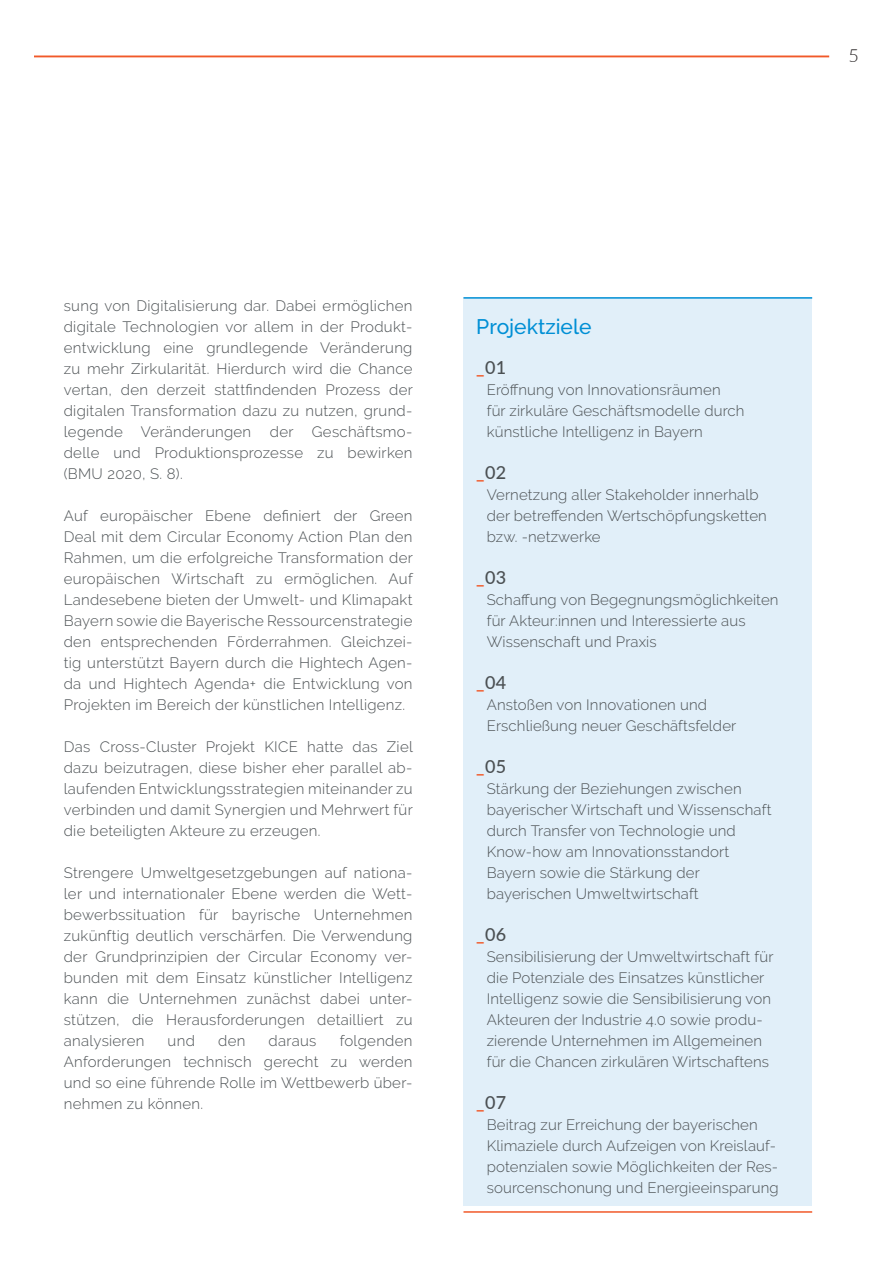
<style>
.page{position:relative;width:893px;height:1263px;background:#fff}
.page>*{position:absolute;margin:0;border:0;box-sizing:border-box;transform-origin:0 0}
.t1{font:500 21px "Raleway";color:#008fd5}
.t2{font:500 18px "Lato";letter-spacing:.02em;color:#4b5053}
.t3{font:300 18px "Lato";color:#231f20}
.t4{font:300 15px/21px "Raleway";letter-spacing:.01em;color:#4b5053}
.s1{font-weight:700;color:#f15929}
</style>
<div class="page">
<hr style="left:463px;top:1211px;width:349px;height:2px;background:#f15929">
<div style="left:463px;top:297px;width:349px;height:908px;background:#e1eff9"></div>
<hr style="left:463px;top:297px;width:349px;height:2px;background:#008fd5">
<hr style="left:0;top:56px;width:829px;height:1px;background:#f15929">
<div style="left:0;top:0;width:34px;height:83px;background:#fff"></div>
<p class="t3" style="left:848px;top:43px;width:12px">5</p>
<p class="t4" style="left:64px;top:295px;width:351px;text-align:justify">sung von Digitalisierung dar. Dabei ermöglichen digitale Technologien vor allem in der Produkt&shy;entwicklung eine grundlegende Veränderung zu mehr Zirkularität. Hierdurch wird die Chance vertan, den derzeit stattfindenden Prozess der digitalen Transformation dazu zu nutzen, grund&shy;legende Veränderungen der Geschäftsmo&shy;delle und Produktionsprozesse zu bewirken (BMU 2020, S. 8).</p>
<p class="t4" style="left:64px;top:505px;width:351px;text-align:justify">Auf europäischer Ebene definiert der Green Deal mit dem Circular Economy Action Plan den Rahmen, um die erfolgreiche Transformation der europäischen Wirtschaft zu ermöglichen. Auf Landesebene bieten der Umwelt- und Klimapakt Bayern sowie die Bayerische Ressourcenstrategie den entsprechenden Förderrahmen. Gleichzei&shy;tig unterstützt Bayern durch die Hightech Agen&shy;da und Hightech Agenda+ die Entwicklung von Projekten im Bereich der künstlichen Intelligenz.</p>
<p class="t4" style="left:64px;top:736px;width:351px;text-align:justify">Das Cross-Cluster Projekt KICE hatte das Ziel dazu beizutragen, diese bisher eher parallel ab&shy;laufenden Entwicklungsstrategien miteinander zu verbinden und damit Synergien und Mehrwert für die beteiligten Akteure zu erzeugen.</p>
<p class="t4" style="left:64px;top:862px;width:350px;text-align:justify">Strengere Umweltgesetzgebungen auf nationa&shy;ler und internationaler Ebene werden die Wett&shy;bewerbssituation für bayrische Unternehmen zukünftig deutlich verschärfen. Die Verwendung der Grundprinzipien der Circular Economy ver&shy;bunden mit dem Einsatz künstlicher Intelligenz kann die Unternehmen zunächst dabei unter&shy;stützen, die Herausforderungen detailliert zu analysieren</p>
<p class="t4" style="left:64px;top:1030px;width:350px;text-align:justify;text-indent:276px">folgenden Anforderungen technisch gerecht zu werden und so eine führende Rolle im Wettbewerb über&shy;nehmen zu können.</p>
<p class="t4" style="left:168px;top:1030px;width:29px">und</p>
<p class="t4" style="left:218px;top:1030px;width:29px">den</p>
<p class="t4" style="left:269px;top:1030px;width:49px">daraus</p>
<h1 class="t1" style="left:476px;top:314px;width:117px">Projektziele</h1>
<p class="t2" style="left:476px;top:355px;width:31px"><span class="s1">_</span>01</p>
<p class="t4" style="left:487px;top:379px;width:259px">Eröffnung von Innovationsräumen<br>für zirkuläre Geschäftsmodelle durch künstliche Intelligenz in Bayern</p>
<p class="t2" style="left:476px;top:460px;width:31px"><span class="s1">_</span>02</p>
<p class="t4" style="left:487px;top:484px;width:282px">Vernetzung aller Stakeholder innerhalb der betreffenden Wertschöpfungsketten bzw. -netzwerke</p>
<p class="t2" style="left:476px;top:565px;width:31px"><span class="s1">_</span>03</p>
<p class="t4" style="left:487px;top:589px;width:293px">Schaffung von Begegnungsmöglichkeiten für Akteur:innen und Interessierte aus<br>Wissenschaft und Praxis</p>
<p class="t2" style="left:476px;top:670px;width:31px"><span class="s1">_</span>04</p>
<p class="t4" style="left:487px;top:694px;width:251px">Anstoßen von Innovationen und<br>Erschließung neuer Geschäftsfelder</p>
<p class="t2" style="left:476px;top:754px;width:31px"><span class="s1">_</span>05</p>
<p class="t4" style="left:487px;top:778px;width:286px">Stärkung der Beziehungen zwischen bayerischer Wirtschaft und Wissenschaft durch Transfer von Technologie und Know-how am Innovationsstandort Bayern sowie die Stärkung der bayerischen Umweltwirtschaft</p>
<p class="t2" style="left:476px;top:922px;width:31px"><span class="s1">_</span>06</p>
<p class="t4" style="left:487px;top:946px;width:288px">Sensibilisierung der Umweltwirtschaft für die Potenziale des Einsatzes künstlicher Intelligenz sowie die Sensibilisierung von Akteuren der Industrie 4.0 sowie produ&shy;zierende Unternehmen im Allgemeinen für die Chancen zirkulären Wirtschaftens</p>
<p class="t2" style="left:476px;top:1090px;width:31px"><span class="s1">_</span>07</p>
<p class="t4" style="left:487px;top:1114px;width:293px">Beitrag zur Erreichung der bayerischen Klimaziele durch Aufzeigen von Kreislauf&shy;potenzialen sowie Möglichkeiten der Res&shy;sourcenschonung und Energieeinsparung</p>
</div>
